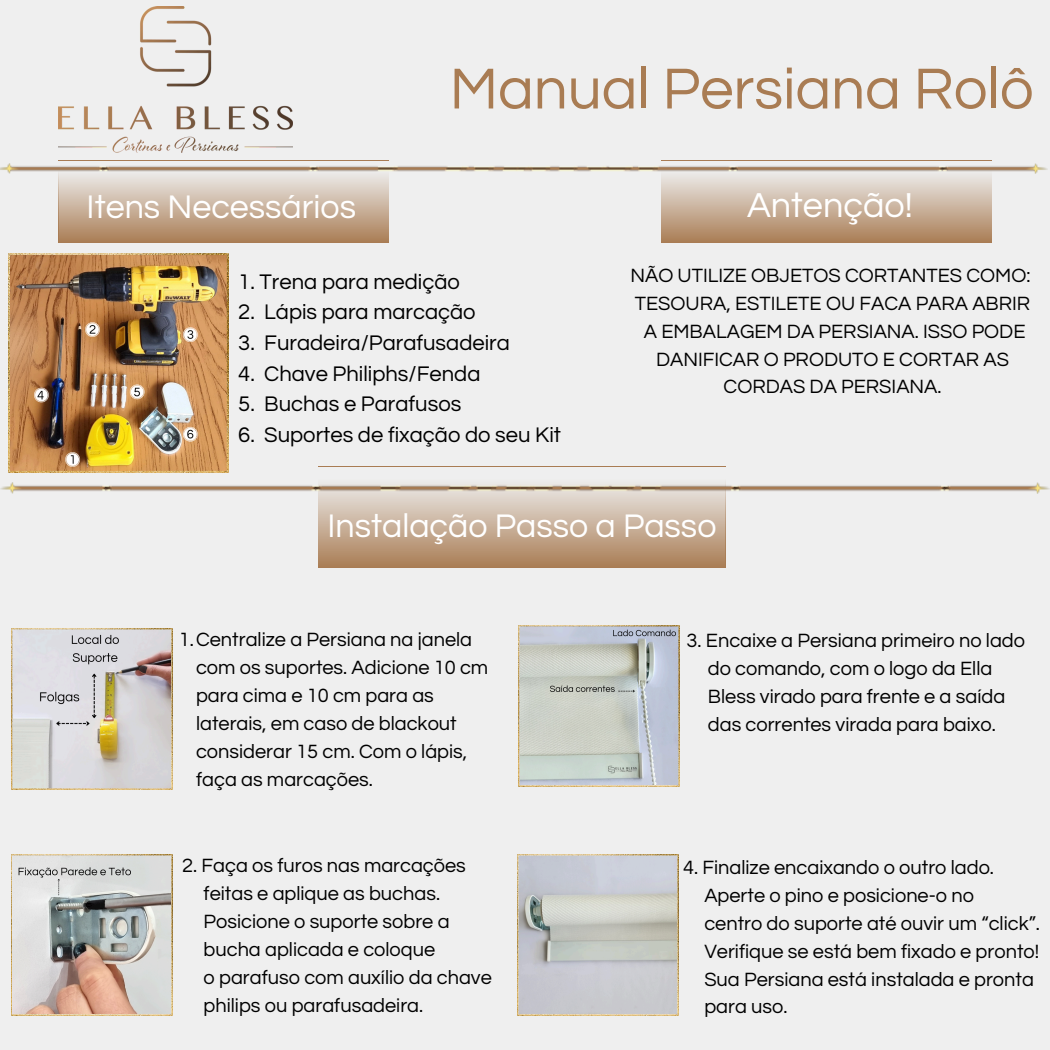
<style>
.page{position:relative;width:1050px;height:1050px;background:#efefef}
.page>*{position:absolute;margin:0;border:0;box-sizing:border-box;transform-origin:0 0}
.t1{font:60px "Questrial";color:#a97c53}
.t2{font:36px "Questrial";color:#fff}
.t3{font:34px "Questrial";color:#fff}
.t4{font:22px "Questrial";color:#000}
.t5{font:20px/27.9px "Questrial";color:#000;text-align:center}
</style>
<div class="page">
<img style="left:59px;top:6px;width:234px;height:147px">
<svg style="left:59px;top:160px;width:329px;height:82px;background:#cab39e"></svg>
<svg style="left:318px;top:493px;width:407px;height:75px;background:#c6ab94"></svg>
<img style="left:0;top:483px;width:1050px;height:10px">
<img style="left:12px;top:629px;width:160px;height:160px">
<img style="left:12px;top:855px;width:160px;height:160px">
<svg style="left:662px;top:160px;width:329px;height:82px;background:#cab39e"></svg>
<img style="left:0;top:163px;width:1048px;height:11px">
<img style="left:519px;top:626px;width:160px;height:160px">
<img style="left:518px;top:855px;width:160px;height:160px">
<img style="left:9px;top:253px;width:220px;height:220px">
<img style="left:13px;top:856px;width:157px;height:158px">
<p class="t1" style="left:450px;top:59px;width:586px">Manual Persiana Rolô</p>
<p class="t3" style="left:87px;top:190px;width:271px">Itens Necessários</p>
<p class="t2" style="left:747px;top:187px;width:167px">Antenção!</p>
<h2 class="t4" style="left:238px;top:271px;width:223px">1. Trena para medição</h2>
<p class="t4" style="left:238px;top:301px;width:239px">2. Lápis para marcação</p>
<p class="t4" style="left:238px;top:332px;width:273px">3. Furadeira/Parafusadeira</p>
<p class="t4" style="left:238px;top:363px;width:244px">4. Chave Philiphs/Fenda</p>
<p class="t4" style="left:238px;top:393px;width:225px">5. Buchas e Parafusos</p>
<p class="t4" style="left:238px;top:424px;width:324px">6. Suportes de fixação do seu Kit</p>
<h1 class="t5" style="left:630px;top:262px;width:401px">NÃO UTILIZE OBJETOS CORTANTES COMO:<br>TESOURA, ESTILETE OU FACA PARA ABRIR<br>A EMBALAGEM DA PERSIANA. ISSO PODE<br>DANIFICAR O PRODUTO E CORTAR AS<br>CORDAS DA PERSIANA.</h1>
<p class="t3" style="left:327px;top:509px;width:391px">Instalação Passo a Passo</p>
<p class="t5" style="left:196px;top:626px;width:294px;text-align:left;text-indent:-17px">1.Centralize a Persiana na janela com os suportes. Adicione 10 cm para cima e 10 cm para as laterais, em caso de blackout considerar 15 cm. Com o lápis,</p>
<p class="t5" style="left:196px;top:765px;width:178px">faça as marcações.</p>
<p class="t5" style="left:182px;top:852px;width:285px">2. Faça os furos nas marcações</p>
<p class="t5" style="left:204px;top:880px;width:238px">feitas e aplique as buchas.</p>
<p class="t5" style="left:204px;top:908px;width:248px">Posicione o suporte sobre a</p>
<p class="t5" style="left:204px;top:936px;width:233px">bucha aplicada e coloque</p>
<p class="t5" style="left:204px;top:964px;width:290px">o parafuso com auxílio da chave</p>
<p class="t5" style="left:204px;top:992px;width:221px">philips ou parafusadeira.</p>
<p class="t5" style="left:687px;top:627px;width:340px">3. Encaixe a Persiana primeiro no lado</p>
<p class="t5" style="left:708px;top:655px;width:286px">do comando, com o logo da Ella</p>
<p class="t5" style="left:708px;top:683px;width:299px">Bless virado para frente e a saída</p>
<p class="t5" style="left:708px;top:711px;width:290px">das correntes virada para baixo.</p>
<p class="t5" style="left:683px;top:854px;width:312px">4. Finalize encaixando o outro lado.</p>
<p class="t5" style="left:704px;top:882px;width:271px">Aperte o pino e posicione-o no</p>
<p class="t5" style="left:704px;top:910px;width:337px">centro do suporte até ouvir um “click”.</p>
<p class="t5" style="left:704px;top:938px;width:336px">Verifique se está bem fixado e pronto!</p>
<p class="t5" style="left:704px;top:965px;width:331px">Sua Persiana está instalada e pronta</p>
<p class="t5" style="left:704px;top:993px;width:85px">para uso.</p>
</div>
